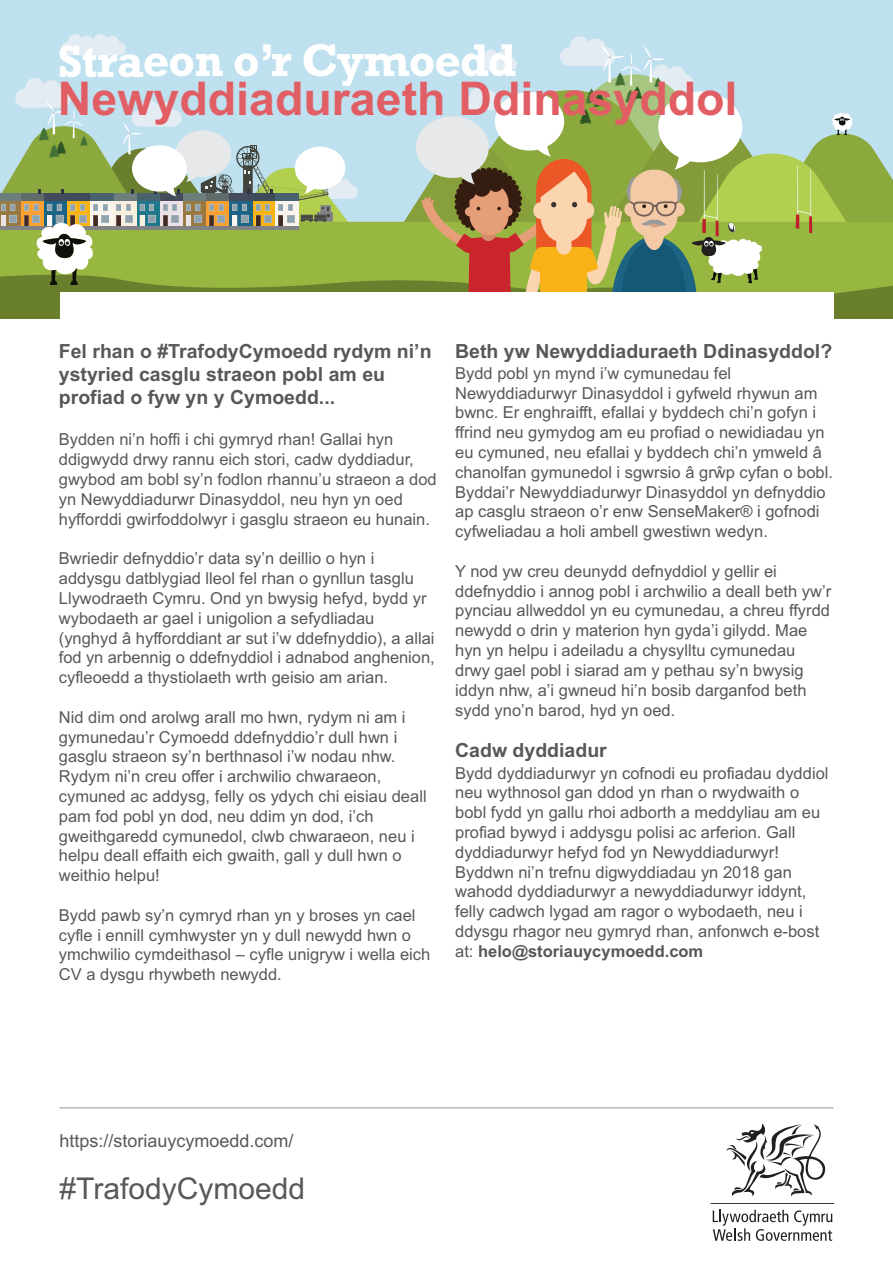
<style>
.page{position:relative;width:893px;height:1263px;background:#fff}
.page>*{position:absolute;margin:0;border:0;box-sizing:border-box;transform-origin:0 0}
.t1{font:700 46.5px "Arial";color:#e15f64}
.t2{font:700 46.5px "Rockwell";letter-spacing:-.02em;color:#fff}
.t3{font:30px "Arial";color:#57585a}
.t4{font:700 19.5px/23.4px "Arial";color:#57585a}
.t5{font:18px "Arial";color:#57585a}
.t6{font:16.5px/19.8px "Arial";color:#57585a}
.s1{font-weight:700}
</style>
<div class="page">
<div style="left:0;top:0;width:893px;height:314px;background:#bee0ef"></div>
<svg style="left:61px;top:34px;width:65px;height:21px"></svg>
<svg style="left:0;top:222px;width:400px;height:78px;background:#869e41"></svg>
<svg style="left:0;top:78px;width:358px;height:207px"></svg>
<svg style="left:400px;top:36px;width:493px;height:283px"></svg>
<div style="left:60px;top:293px;width:773px;height:79px;background:#fff"></div>
<svg style="left:726px;top:1123px;width:99px;height:73px"></svg>
<svg style="left:713px;top:1210px;width:119px;height:31px"></svg>
<hr style="left:710px;top:1203px;width:124px;height:1px;background:#231f20">
<hr style="left:60px;top:1107px;width:773px;height:1px;background:#939598">
<h1 class="t2" style="left:58px;top:33px;width:460px">Straeon o’r Cymoedd</h1>
<h1 class="t1" style="left:58px;top:71px;width:681px">Newyddiaduraeth Ddinasyddol</h1>
<p class="t4" style="left:59px;top:339px;width:374px">Fel rhan o #TrafodyCymoedd rydym ni’n ystyried casglu straeon pobl am eu profiad o fyw yn y Cymoedd...</p>
<p class="t6" style="left:59px;top:430px;width:379px">Bydden ni’n hoffi i chi gymryd rhan! Gallai hyn ddigwydd drwy rannu eich stori, cadw dyddiadur, gwybod am bobl sy’n fodlon rhannu’u straeon a dod yn Newyddiadurwr Dinasyddol, neu hyn yn oed hyfforddi gwirfoddolwyr i gasglu straeon eu hunain.</p>
<p class="t6" style="left:59px;top:549px;width:377px">Bwriedir defnyddio’r data sy’n deillio o hyn i addysgu datblygiad lleol fel rhan o gynllun tasglu Llywodraeth Cymru. Ond yn bwysig hefyd, bydd yr wybodaeth ar gael i unigolion a sefydliadau (ynghyd â hyfforddiant ar sut i’w ddefnyddio), a allai fod yn arbennig o ddefnyddiol i adnabod anghenion, cyfleoedd a thystiolaeth wrth geisio am arian.</p>
<p class="t6" style="left:59px;top:707px;width:369px">Nid dim ond arolwg arall mo hwn, rydym ni am i gymunedau’r Cymoedd ddefnyddio’r dull hwn i gasglu straeon sy’n berthnasol i’w nodau nhw.<br>Rydym ni’n creu offer i archwilio chwaraeon, cymuned ac addysg, felly os ydych chi eisiau deall pam fod pobl yn dod, neu ddim yn dod, i’ch gweithgaredd cymunedol, clwb chwaraeon, neu i helpu deall effaith eich gwaith, gall y dull hwn o weithio helpu!</p>
<p class="t6" style="left:59px;top:905px;width:373px">Bydd pawb sy’n cymryd rhan yn y broses yn cael cyfle i ennill cymhwyster yn y dull newydd hwn o ymchwilio cymdeithasol – cyfle unigryw i wella eich CV a dysgu rhywbeth newydd.</p>
<p class="t4" style="left:455px;top:339px;width:379px">Beth yw Newyddiaduraeth Ddinasyddol?</p>
<p class="t6" style="left:455px;top:363px;width:379px">Bydd pobl yn mynd i’w cymunedau fel Newyddiadurwyr Dinasyddol i gyfweld rhywun am bwnc. Er enghraifft, efallai y byddech chi’n gofyn i ffrind neu gymydog am eu profiad o newidiadau yn eu cymuned, neu efallai y byddech chi’n ymweld â chanolfan gymunedol i sgwrsio â grŵp cyfan o bobl.<br>Byddai’r Newyddiadurwyr Dinasyddol yn defnyddio ap casglu straeon o’r enw SenseMaker® i gofnodi cyfweliadau a holi ambell gwestiwn wedyn.</p>
<p class="t6" style="left:455px;top:561px;width:378px">Y nod yw creu deunydd defnyddiol y gellir ei ddefnyddio i annog pobl i archwilio a deall beth yw’r pynciau allweddol yn eu cymunedau, a chreu ffyrdd newydd o drin y materion hyn gyda’i gilydd. Mae hyn yn helpu i adeiladu a chysylltu cymunedau drwy gael pobl i siarad am y pethau sy’n bwysig iddyn nhw, a’i gwneud hi’n bosib darganfod beth sydd yno’n barod, hyd yn oed.</p>
<p class="t4" style="left:455px;top:739px;width:153px">Cadw dyddiadur</p>
<p class="t6" style="left:455px;top:763px;width:375px">Bydd dyddiadurwyr yn cofnodi eu profiadau dyddiol neu wythnosol gan ddod yn rhan o rwydwaith o bobl fydd yn gallu rhoi adborth a meddyliau am eu profiad bywyd i addysgu polisi ac arferion. Gall dyddiadurwyr hefyd fod yn Newyddiadurwyr!<br>Byddwn ni’n trefnu digwyddiadau yn 2018 gan wahodd dyddiadurwyr a newyddiadurwyr iddynt, felly cadwch lygad am ragor o wybodaeth, neu i ddysgu rhagor neu gymryd rhan, anfonwch e-bost at: <span class="s1">helo@storiauycymoedd.com</span></p>
<p class="t5" style="left:60px;top:1131px;width:236px">https://storiauycymoedd.com/</p>
<h2 class="t3" style="left:60px;top:1171px;width:247px">#TrafodyCymoedd</h2>
</div>
